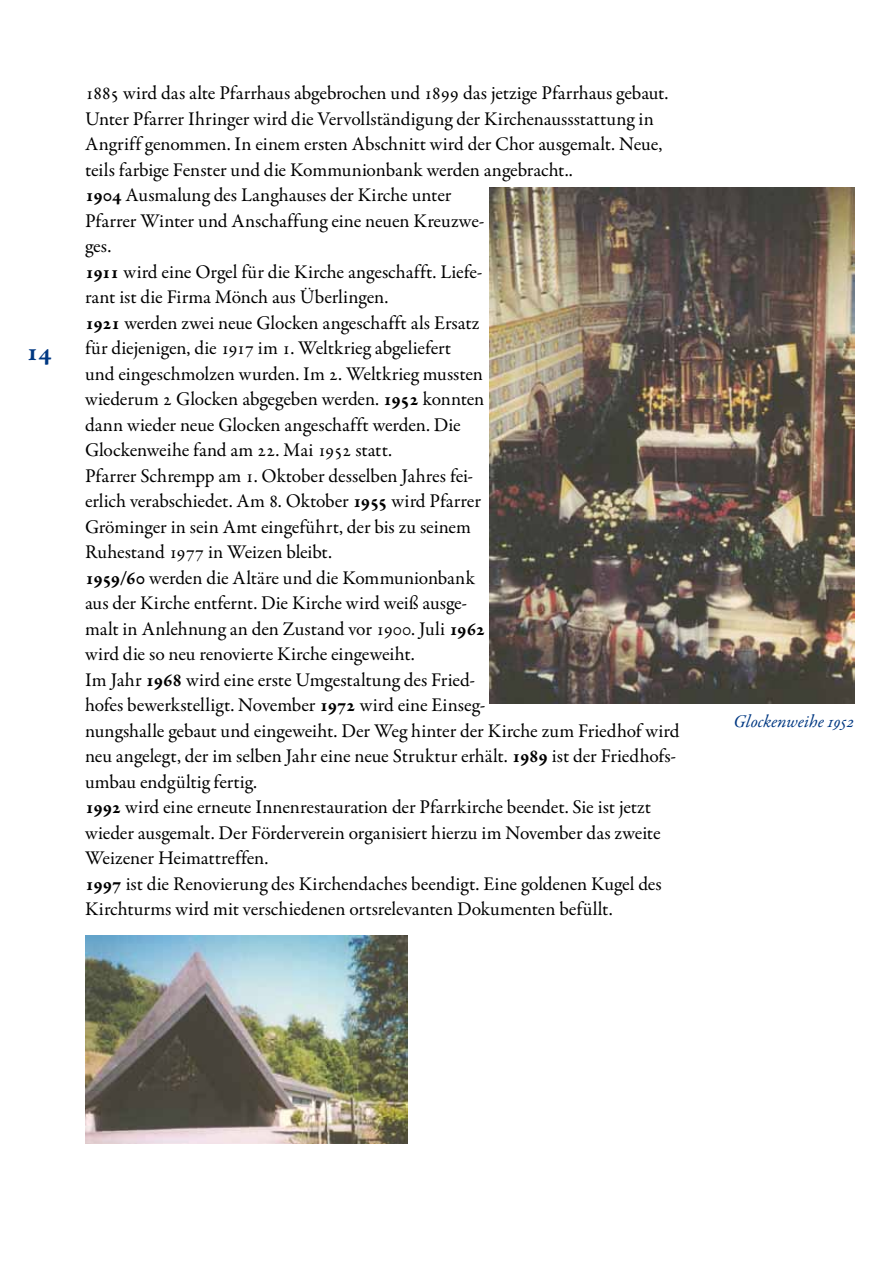
<style>
.page{position:relative;width:893px;height:1263px;background:#fff}
.page>*{position:absolute;margin:0;border:0;box-sizing:border-box;transform-origin:0 0}
.t1{font:700 27px "Garamond Premr Pro";color:#003882}
.t2{font:19.5px/25.5px "Garamond Premr Pro";letter-spacing:-.005em;color:#000}
.t3{font:italic 18px "Garamond Premr Pro";letter-spacing:-.005em;color:#003882}
.s1{font-weight:700}
</style>
<div class="page">
<img style="left:489px;top:187px;width:365px;height:516px">
<img style="left:85px;top:935px;width:323px;height:208px">
<h1 class="t1" style="left:26px;top:335px;width:27px">14</h1>
<p class="t2" style="left:85px;top:81px;width:596px">1885 wird das alte Pfarrhaus abgebrochen und 1899 das jetzige Pfarrhaus gebaut.<br>Unter Pfarrer Ihringer wird die Vervollständigung der Kirchenaussstattung in Angriff genommen. In einem ersten Abschnitt wird der Chor ausgemalt. Neue, teils farbige Fenster und die Kommunionbank werden angebracht..<br><span class="s1">1904</span> Ausmalung des Langhauses der Kirche unter<br>Pfarrer Winter und Anschaffung eine neuen Kreuzwe-<br>ges.<br><span class="s1">1911</span> wird eine Orgel für die Kirche angeschafft. Liefe-<br>rant ist die Firma Mönch aus Überlingen.<br><span class="s1">1921</span> werden zwei neue Glocken angeschafft als Ersatz<br>für diejenigen, die 1917 im 1. Weltkrieg abgeliefert<br>und eingeschmolzen wurden. Im 2. Weltkrieg mussten<br>wiederum 2 Glocken abgegeben werden. <span class="s1">1952</span> konnten<br>dann wieder neue Glocken angeschafft werden. Die<br>Glockenweihe fand am 22. Mai 1952 statt.<br>Pfarrer Schrempp am 1. Oktober desselben Jahres fei-<br>erlich verabschiedet. Am 8. Oktober <span class="s1">1955</span> wird Pfarrer<br>Gröminger in sein Amt eingeführt, der bis zu seinem<br>Ruhestand 1977 in Weizen bleibt.<br><span class="s1">1959/60</span> werden die Altäre und die Kommunionbank<br>aus der Kirche entfernt. Die Kirche wird weiß ausge-<br>malt in Anlehnung an den Zustand vor 1900. Juli <span class="s1">1962<br></span>wird die so neu renovierte Kirche eingeweiht.<br>Im Jahr <span class="s1">1968</span> wird eine erste Umgestaltung des Fried-<br>hofes bewerkstelligt. November <span class="s1">1972</span> wird eine Einseg-<br>nungshalle gebaut und eingeweiht. Der Weg hinter der Kirche zum Friedhof wird neu angelegt, der im selben Jahr eine neue Struktur erhält. <span class="s1">1989</span> ist der Friedhofs&shy;umbau endgültig fertig.<br><span class="s1">1992</span> wird eine erneute Innenrestauration der Pfarrkirche beendet. Sie ist jetzt wieder ausgemalt. Der Förderverein organisiert hierzu im November das zweite Weizener Heimattreffen.<br><span class="s1">1997</span> ist die Renovierung des Kirchendaches beendigt. Eine goldenen Kugel des Kirchturms wird mit verschiedenen ortsrelevanten Dokumenten befüllt.</p>
<p class="t3" style="left:733px;top:710px;width:122px">Glockenweihe 1952</p>
</div>
